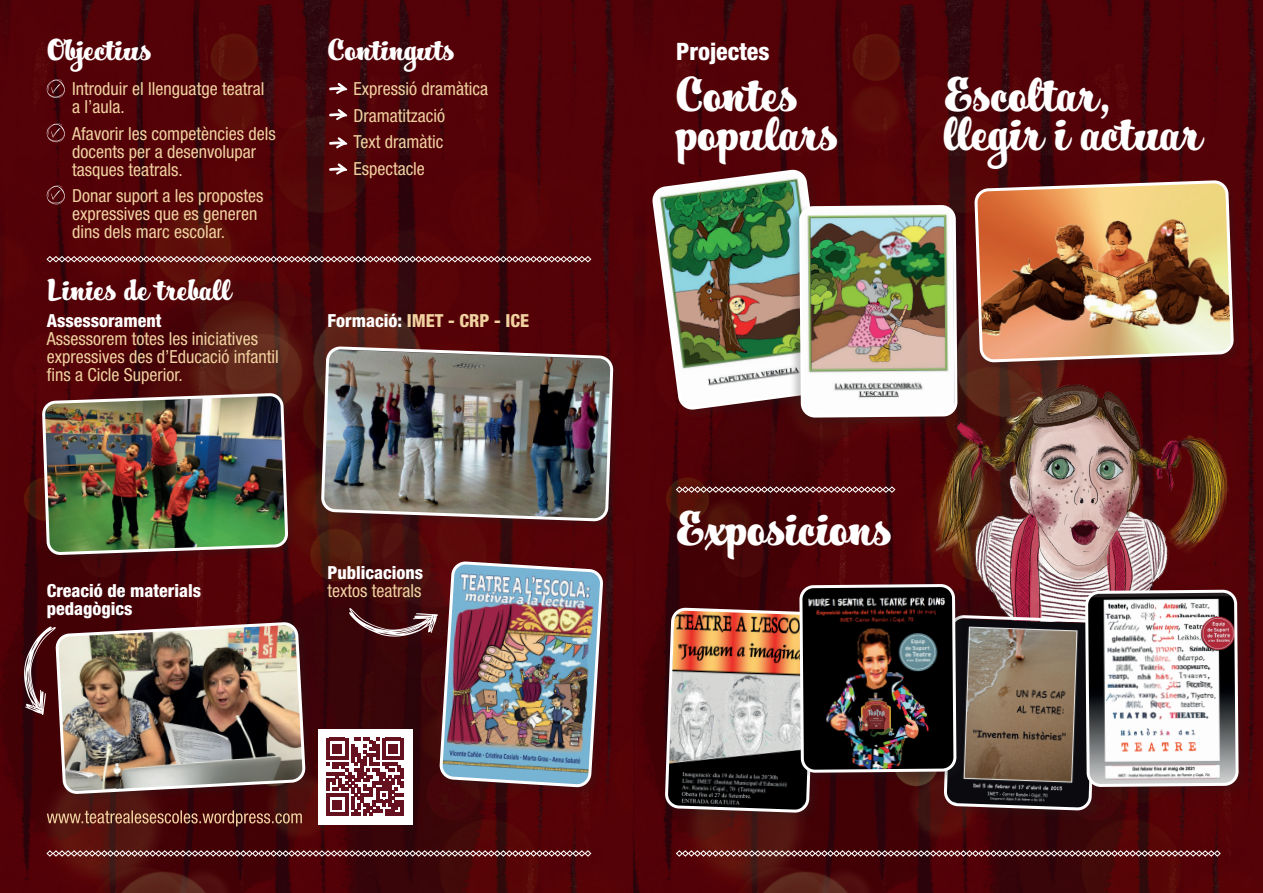
<style>
.page{position:relative;width:1263px;height:893px;background:#fff}
.page>*{position:absolute;margin:0;border:0;box-sizing:border-box;transform-origin:0 0}
.t1{font:43.5px/39px "Hucklebuck JF";color:#fff}
.t2{font:27px "Hucklebuck JF";color:#fff}
.t3{font:800 condensed 24px "Helvetica Neue LT Std";color:#fff}
.t4{font:condensed 18px/18px "Helvetica Neue LT Std";color:#f0d1a0}
.t5{font:800 condensed 18px/18px "Helvetica Neue LT Std";color:#fff}
.t6{font:800 condensed 18px "Helvetica Neue LT Std";color:#f0d1a0}
.s1{color:#fff}
</style>
<div class="page">
<img style="left:0;top:0;width:634px;height:893px">
<img style="left:634px;top:0;width:629px;height:893px">
<div style="left:41px;top:392px;width:256px;height:172px;background:#231f20;opacity:.25"></div>
<img style="left:43px;top:394px;width:244px;height:160px">
<div style="left:974px;top:179px;width:269px;height:193px;background:#231f20;opacity:.25"></div>
<svg style="left:976px;top:182px;width:107px;height:179px;background:#b46b46"></svg>
<div style="left:320px;top:346px;width:303px;height:185px;background:#231f20;opacity:.25"></div>
<img style="left:319px;top:345px;width:296px;height:178px">
<div style="left:439px;top:560px;width:175px;height:238px;background:#231f20;opacity:.25"></div>
<div style="left:651px;top:168px;width:193px;height:253px;background:#231f20;opacity:.25"></div>
<img style="left:653px;top:170px;width:144px;height:239px">
<div style="left:788px;top:204px;width:171px;height:225px;background:#231f20;opacity:.25"></div>
<div style="left:55px;top:621px;width:260px;height:183px;background:#231f20;opacity:.25"></div>
<svg style="left:46px;top:256px;width:545px;height:7px;background:#905e60"></svg>
<svg style="left:46px;top:850px;width:545px;height:7px;background:#895f60"></svg>
<svg style="left:676px;top:850px;width:407px;height:7px;background:#8a6161"></svg>
<svg style="left:676px;top:486px;width:122px;height:7px"></svg>
<img style="left:958px;top:366px;width:125px;height:225px">
<div style="left:664px;top:606px;width:163px;height:218px;background:#231f20;opacity:.25"></div>
<svg style="left:663px;top:606px;width:135px;height:208px;background:#967d70"></svg>
<div style="left:943px;top:614px;width:166px;height:208px;background:#231f20;opacity:.25"></div>
<img style="left:798px;top:0;width:160px;height:893px">
<div style="left:1084px;top:588px;width:166px;height:210px;background:#500308"></div>
<svg style="left:942px;top:591px;width:141px;height:221px;background:#6c5a50"></svg>
<img style="left:1083px;top:0;width:157px;height:893px">
<img style="left:24px;top:623px;width:280px;height:170px">
<svg style="left:47px;top:79px;width:18px;height:19px"></svg>
<svg style="left:47px;top:123px;width:18px;height:19px"></svg>
<svg style="left:47px;top:185px;width:18px;height:19px"></svg>
<svg style="left:329px;top:83px;width:18px;height:11px"></svg>
<svg style="left:329px;top:137px;width:18px;height:12px"></svg>
<svg style="left:329px;top:109px;width:18px;height:11px"></svg>
<svg style="left:329px;top:163px;width:18px;height:12px"></svg>
<div style="left:318px;top:729px;width:94px;height:95px;background:#fff"></div>
<img style="left:326px;top:560px;width:279px;height:255px">
<svg style="left:47px;top:810px;width:255px;height:16px;background:#733e31"></svg>
<h2 class="t2" style="left:47px;top:33px;width:107px">Objectius</h2>
<p class="t4" style="left:72px;top:80px;width:194px">Introduir el llenguatge teatral a l’aula.</p>
<p class="t4" style="left:72px;top:124px;width:205px">Afavorir les competències dels docents per a desenvolupar tasques teatrals.</p>
<p class="t4" style="left:72px;top:187px;width:193px">Donar suport a les propostes expressives que es generen dins dels marc escolar.</p>
<h2 class="t2" style="left:47px;top:273px;width:186px">Linies de treball</h2>
<p class="t5" style="left:47px;top:311px;width:116px">Assessorament</p>
<p class="t4" style="left:47px;top:329px;width:234px">Assessorem totes les iniciatives expressives des d’Educació infantil fins a Cicle Superior.</p>
<h2 class="t2" style="left:328px;top:33px;width:128px">Continguts</h2>
<p class="t4" style="left:353px;top:75px;width:136px;line-height:26.5px">Expressió dramàtica<br>Dramatització<br>Text dramàtic<br>Espectacle</p>
<p class="t6" style="left:327px;top:309px;width:203px"><span class="s1">Formació:</span> IMET - CRP - ICE</p>
<p class="t5" style="left:47px;top:581px;width:156px">Creació de materials pedagògics</p>
<p class="t5" style="left:327px;top:563px;width:97px">Publicacions</p>
<p class="t4" style="left:327px;top:581px;width:96px">textos teatrals</p>
<h3 class="t3" style="left:676px;top:36px;width:95px">Projectes</h3>
<h1 class="t1" style="left:676px;top:78px;width:164px">Contes populars</h1>
<h1 class="t1" style="left:944px;top:78px;width:258px">Escoltar, llegir i actuar</h1>
<h1 class="t1" style="left:676px;top:513px;width:218px">Exposicions</h1>
</div>
